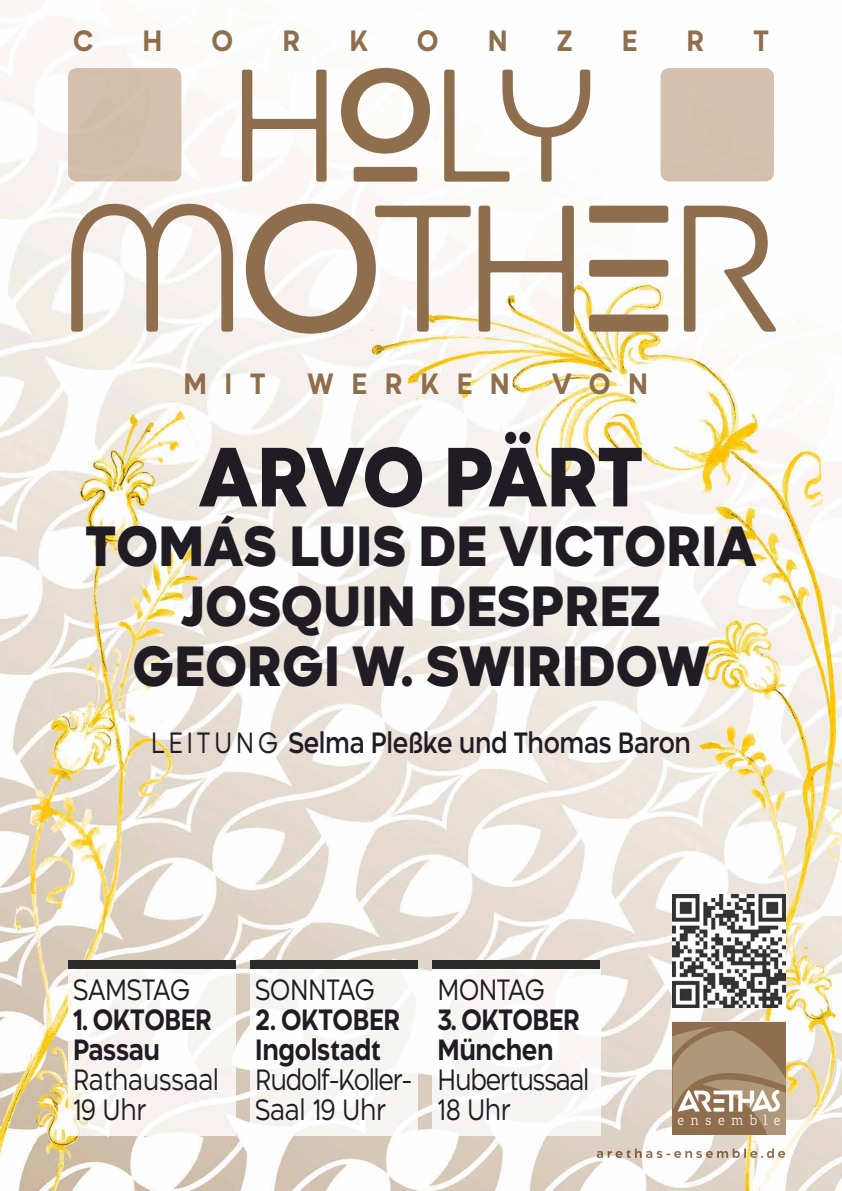
<style>
.page{position:relative;width:842px;height:1191px;background:#fff}
.page>*{position:absolute;margin:0;border:0;box-sizing:border-box;transform-origin:0 0}
.t1{font:300 180px "Posterama 1984";color:#8f6e4e}
.t2{font:300 160px "Posterama 1984";color:#8f6e4e}
.t3{font:800 80px "Aftika";letter-spacing:-.02em;color:#211c24;scale:.9 1}
.t4{font:800 54px "Aftika";color:#211c24;scale:.9 1}
.t5{font:300 28px/30px "Aftika";letter-spacing:-.055em;color:#211c24;scale:.85 1}
.t6{font:300 28px "Aftika";letter-spacing:-.02em;color:#211c24;scale:.85 1}
.t7{font:300 28px/30px "Aftika";letter-spacing:-.05em;color:#211c24;scale:.85 1}
.t8{font:600 28px "Aftika";letter-spacing:-.015em;color:#211c24;scale:.85 1}
.t9{font:700 28px "Aftika";letter-spacing:.7em;color:#8f6e4e;scale:.9 1}
.t10{font:700 28px/30px "Aftika";letter-spacing:-.015em;color:#211c24;scale:.85 1}
.t11{font:300 15.8px "Macklin Slab";letter-spacing:.455em;color:#fff;scale:.91 1}
.s1{font-family:"Posterama 1901";font-weight:400}
.s2{font-weight:400}
.s3{font-weight:300}
.s4{font-weight:700}
</style>
<div class="page">
<img style="left:0;top:0;width:842px;height:1191px">
<svg style="left:672px;top:1021px;width:114px;height:113px;background:#a88e72"></svg>
<img style="left:597px;top:1148px;width:143px;height:10px">
<div style="left:68px;top:68px;width:113px;height:113px;background:#d3bfac"></div>
<div style="left:660px;top:68px;width:114px;height:113px;background:#d4c1ae"></div>
<img style="left:672px;top:894px;width:114px;height:113px">
<img style="left:68px;top:969px;width:167px;height:166px">
<div style="left:68px;top:961px;width:167px;height:8px;background:#2b2b2a"></div>
<img style="left:250px;top:969px;width:168px;height:166px">
<div style="left:250px;top:961px;width:168px;height:8px;background:#2b2b2a"></div>
<img style="left:433px;top:969px;width:167px;height:166px">
<div style="left:433px;top:961px;width:167px;height:8px;background:#2b2b2a"></div>
<p class="t9" style="left:73px;top:29px;width:24px">C</p>
<p class="t9" style="left:142px;top:29px;width:24px">H</p>
<p class="t9" style="left:212px;top:29px;width:26px">O</p>
<p class="t9" style="left:282px;top:29px;width:21px">R</p>
<p class="t9" style="left:349px;top:29px;width:22px">K</p>
<p class="t9" style="left:417px;top:29px;width:26px">O</p>
<p class="t9" style="left:488px;top:29px;width:24px">N</p>
<p class="t9" style="left:557px;top:29px;width:19px">Z</p>
<p class="t9" style="left:622px;top:29px;width:19px">E</p>
<p class="t9" style="left:687px;top:29px;width:21px">R</p>
<p class="t9" style="left:753px;top:29px;width:19px">T</p>
<p class="t2" style="left:227px;top:47px;width:379px">H<span class="s1">o</span>ly</p>
<p class="t1" style="left:55px;top:180px;width:723px">M<span class="s2">o</span>th<span class="s2">e</span>r</p>
<p class="t9" style="left:183px;top:372px;width:93px">MIT</p>
<p class="t9" style="left:308px;top:372px;width:226px">WERKEN</p>
<p class="t9" style="left:552px;top:372px;width:108px">VON</p>
<p class="t3" style="left:199px;top:448px;width:495px">ARVO PÄRT</p>
<p class="t4" style="left:86px;top:527px;width:747px">TOMÁS LUIS DE VICTORIA</p>
<p class="t4" style="left:181px;top:587px;width:535px">JOSQUIN DESPREZ</p>
<p class="t4" style="left:133px;top:647px;width:642px">GEORGI W. SWIRIDOW</p>
<p class="t8" style="left:151px;top:726px;width:637px"><span class="s3">L E I T U N G</span> Selma Pleßke und Thomas Baron</p>
<p class="t6" style="left:73px;top:974px;width:139px">SAMSTAG</p>
<p class="t10" style="left:73px;top:1007px;width:165px">1. OKTOBER<br>Passau</p>
<p class="t6" style="left:73px;top:1064px;width:173px">Rathaussaal</p>
<p class="t6" style="left:73px;top:1094px;width:88px">19 Uhr</p>
<p class="t6" style="left:255px;top:974px;width:142px">SONNTAG</p>
<p class="t5" style="left:255px;top:1005px;width:186px"><span class="s4">2. OKTOBER<br>Ingolstadt<br></span>Rudolf-Koller-<br>Saal 19 Uhr</p>
<p class="t6" style="left:438px;top:974px;width:128px">MONTAG</p>
<p class="t7" style="left:438px;top:1005px;width:180px"><span class="s4">3. OKTOBER<br>München<br></span>Hubertussaal<br>18 Uhr</p>
<p class="t11" style="left:677px;top:1114px;width:115px">ensemble</p>
</div>
